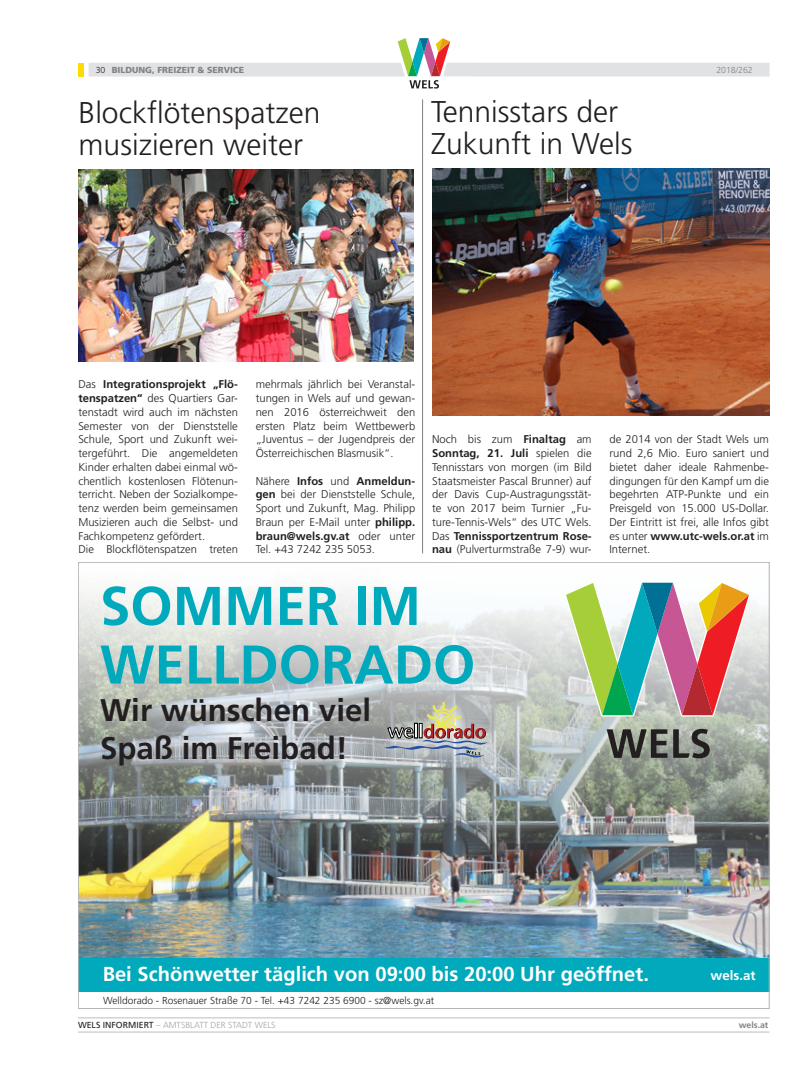
<style>
.page{position:relative;width:805px;height:1078px;background:#fff}
.page>*{position:absolute;margin:0;border:0;box-sizing:border-box;transform-origin:0 0}
.t1{font:700 54.5px/58.6px "Frutiger LT Std";color:#00aabc}
.t2{font:700 31.25px/37.5px "Frutiger LT Std";color:#231f20}
.AB_2017_24Pt_Headlin{font:300 30px "Frutiger LT Std";color:#231f20}
.t3{font:700 20.12px "Frutiger LT Std";color:#fff}
.t4{font:700 13.25px "Frutiger LT Std";color:#fff}
.AB_2017_Grundtext{font:300 11.25px/13.8px "Frutiger LT Std";color:#231f20;text-align:justify}
.t5{font:300 10.12px "Frutiger LT Std";color:#231f20}
.t6{font:300 8.75px "Frutiger LT Std";color:#a3a4a8}
.t7{font:900 8.75px "Frutiger LT Std";color:#808285}
.t8{font:300 8.75px "Frutiger LT Std";color:#808285}
.t9{font:700 8.75px "Frutiger LT Std";color:#808285}
.s1{font-weight:300;color:#231f20}
.s2{font-weight:700}
.s3{font-weight:400;color:#231f20}
</style>
<div class="page">
<svg style="left:89px;top:38px;width:680px;height:50px"></svg>
<div style="left:78px;top:63px;width:5px;height:13px;background:#ffdc01"></div>
<hr style="left:78px;top:1017px;width:691px;height:1px;background:#bcbdc0">
<hr style="left:78px;top:1031px;width:691px;height:1px;background:#bcbdc0">
<img style="left:432px;top:168px;width:336px;height:247px">
<img style="left:78px;top:169px;width:335px;height:193px">
<hr style="left:422px;top:99px;width:1px;height:454px;background:#808285">
<img style="left:80px;top:590px;width:687px;height:368px">
<div style="left:78px;top:958px;width:691px;height:33px;background:#00aabc"></div>
<svg style="left:606px;top:728px;width:103px;height:30px;background:#6b6e67"></svg>
<svg style="left:564px;top:582px;width:186px;height:134px;background:#b1ab98"></svg>
<svg style="left:378px;top:695px;width:125px;height:79px;background:#acb1b1"></svg>
<svg style="left:384px;top:701px;width:104px;height:56px;background:#aaa6a3"></svg>
<p class="t7" style="left:96px;top:65px;width:150px"><span class="s1">30</span> BILDUNG, FREIZEIT &amp; SERVICE</p>
<p class="AB_2017_24Pt_Headlin" style="left:79px;top:95px;width:243px">Blockflötenspatzen</p>
<p class="AB_2017_24Pt_Headlin" style="left:79px;top:128px;width:226px">musizieren weiter</p>
<p class="AB_2017_24Pt_Headlin" style="left:431px;top:94px;width:188px">Tennisstars der</p>
<p class="AB_2017_24Pt_Headlin" style="left:431px;top:127px;width:203px">Zukunft in Wels</p>
<p class="t8" style="left:716px;top:65px;width:38px">2018/262</p>
<p class="AB_2017_Grundtext" style="left:78px;top:377px;width:161px">Das <span class="s2">Integrationsprojekt „Flö&shy;tenspatzen“</span> des Quartiers Gar&shy;tenstadt wird auch im nächsten Semester von der Dienststelle Schule, Sport und Zukunft wei&shy;tergeführt. Die angemeldeten Kinder erhalten dabei einmal wö&shy;chentlich kostenlosen Flötenun&shy;terricht. Neben der Sozialkompe&shy;tenz werden beim gemeinsamen Musizieren auch die Selbst- und Fachkompetenz gefördert.</p>
<p class="AB_2017_Grundtext" style="left:78px;top:542px;width:161px">Die Blockflötenspatzen treten</p>
<p class="AB_2017_Grundtext" style="left:255px;top:377px;width:161px">mehrmals jährlich bei Veranstal&shy;tungen in Wels auf und gewan&shy;nen 2016 österreichweit den ersten Platz beim Wettbewerb „Juventus – der Jugendpreis der Österreichischen Blasmusik“.</p>
<p class="AB_2017_Grundtext" style="left:255px;top:474px;width:161px">Nähere <span class="s2">Infos</span> und <span class="s2">Anmeldun&shy;gen</span> bei der Dienststelle Schule, Sport und Zukunft, Mag. Philipp Braun per E-Mail unter <span class="s2">philipp. braun@wels.gv.at</span> oder unter Tel. +43 7242 235 5053.</p>
<p class="AB_2017_Grundtext" style="left:432px;top:432px;width:161px">Noch bis zum <span class="s2">Finaltag</span> am <span class="s2">Sonntag, 21. Juli</span> spielen die Tennisstars von morgen (im Bild Staatsmeister Pascal Brunner) auf der Davis Cup-Austragungsstät&shy;te von 2017 beim Turnier „Fu&shy;ture-Tennis-Wels“ des UTC Wels.<br>Das <span class="s2">Tennissportzentrum Rose&shy;nau</span> (Pulverturmstraße 7-9) wur-</p>
<p class="AB_2017_Grundtext" style="left:609px;top:432px;width:161px">de 2014 von der Stadt Wels um rund 2,6 Mio. Euro saniert und bietet daher ideale Rahmenbe&shy;dingungen für den Kampf um die begehrten ATP-Punkte und ein Preisgeld von 15.000 US-Dollar.<br>Der Eintritt ist frei, alle Infos gibt es unter <span class="s2">www.utc-wels.or.at</span> im Internet.</p>
<p class="t1" style="left:100px;top:576px;width:377px">SOMMER IM<br>WELLDORADO</p>
<p class="t2" style="left:100px;top:691px;width:272px">Wir wünschen viel<br>Spaß im Freibad!</p>
<p class="t3" style="left:103px;top:961px;width:547px">Bei Schönwetter täglich von 09:00 bis 20:00 Uhr geöffnet.</p>
<p class="t5" style="left:103px;top:994px;width:332px">Welldorado - Rosenauer Straße 70 - Tel. +43 7242 235 6900 - sz@wels.gv.at</p>
<p class="t4" style="left:710px;top:967px;width:46px">wels.at</p>
<p class="t6" style="left:78px;top:1019px;width:199px"><span class="s3">WELS INFORMIERT</span> – AMTSBLATT DER STADT WELS</p>
<p class="t9" style="left:738px;top:1019px;width:31px">wels.at</p>
</div>
